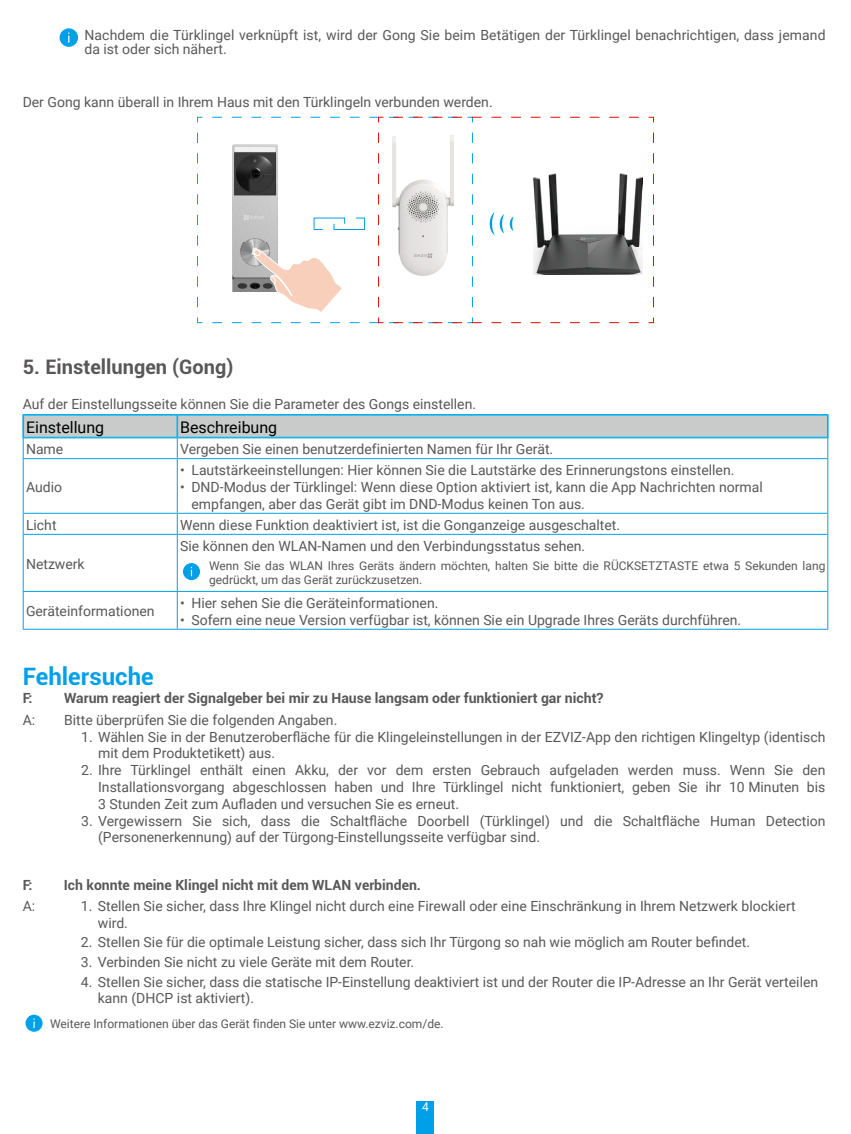
<style>
.page{position:relative;width:851px;height:1134px;background:#fff}
.page>*{position:absolute;margin:0;border:0;box-sizing:border-box;transform-origin:0 0}
.Heading_1{font:700 24px "Roboto";color:#00a0e9}
.t1{font:700 20px "Roboto";color:#595757}
.t2{font:16px "Roboto";color:#000}
.Bullet{font:14px/16.8px "Roboto";color:#595757}
.t3{font:700 14px "Roboto";color:#595757}
.t4{font:12px/14.4px "Roboto";color:#595757}
.t5{font:12px "Roboto";color:#fff}
</style>
<div class="page">
<div style="left:417px;top:1101px;width:17px;height:33px;background:#00a0e9"></div>
<div style="left:60px;top:28px;width:18px;height:19px;background:#00a0e9;border-radius:50%"></div>
<svg style="left:197px;top:117px;width:169px;height:206px"></svg>
<svg style="left:207px;top:322px;width:171px;height:1px"></svg>
<svg style="left:212px;top:117px;width:166px;height:1px"></svg>
<svg style="left:378px;top:117px;width:276px;height:206px"></svg>
<hr style="left:23px;top:414px;width:154px;height:1px;background:#00afec">
<hr style="left:177px;top:414px;width:651px;height:1px;background:#00afec">
<svg style="left:23px;top:415px;width:805px;height:43px"></svg>
<hr style="left:23px;top:458px;width:154px;height:1px;background:#00a0e9">
<hr style="left:23px;top:459px;width:1px;height:54px;background:#00a0e9">
<hr style="left:177px;top:458px;width:651px;height:1px;background:#00a0e9">
<hr style="left:177px;top:459px;width:1px;height:54px;background:#00a0e9">
<hr style="left:827px;top:459px;width:1px;height:54px;background:#00a0e9">
<hr style="left:23px;top:513px;width:154px;height:1px;background:#00a0e9">
<svg style="left:23px;top:514px;width:1px;height:20px"></svg>
<hr style="left:177px;top:513px;width:651px;height:1px;background:#00a0e9">
<svg style="left:177px;top:514px;width:1px;height:20px"></svg>
<svg style="left:827px;top:514px;width:1px;height:20px"></svg>
<hr style="left:23px;top:534px;width:154px;height:1px;background:#00a0e9">
<hr style="left:23px;top:535px;width:1px;height:56px;background:#00a0e9">
<hr style="left:177px;top:534px;width:651px;height:1px;background:#00a0e9">
<hr style="left:177px;top:535px;width:1px;height:56px;background:#00a0e9">
<hr style="left:827px;top:535px;width:1px;height:56px;background:#00a0e9">
<hr style="left:23px;top:591px;width:154px;height:1px;background:#00a0e9">
<hr style="left:23px;top:592px;width:1px;height:37px;background:#00a0e9">
<hr style="left:177px;top:591px;width:651px;height:1px;background:#00a0e9">
<hr style="left:177px;top:592px;width:1px;height:37px;background:#00a0e9">
<hr style="left:827px;top:592px;width:1px;height:37px;background:#00a0e9">
<hr style="left:23px;top:629px;width:154px;height:1px;background:#00a0e9">
<hr style="left:177px;top:629px;width:651px;height:1px;background:#00a0e9">
<svg style="left:183px;top:563px;width:17px;height:17px"></svg>
<div style="left:26px;top:1015px;width:17px;height:17px;background:#00a0e9;border-radius:50%"></div>
<svg style="left:33px;top:1018px;width:2px;height:10px"></svg>
<p class="Bullet" style="left:84px;top:28px;width:742px;line-height:14px">Nachdem die Türklingel verknüpft ist, wird der Gong Sie beim Betätigen der Türklingel benachrichtigen, dass jemand da ist oder sich nähert.</p>
<p class="Bullet" style="left:23px;top:93px;width:471px">Der Gong kann überall in Ihrem Haus mit den Türklingeln verbunden werden.</p>
<p class="t1" style="left:23px;top:352px;width:212px">5. Einstellungen (Gong)</p>
<p class="Bullet" style="left:23px;top:395px;width:455px">Auf der Einstellungsseite können Sie die Parameter des Gongs einstellen.</p>
<p class="t2" style="left:26px;top:416px;width:80px">Einstellung</p>
<p class="t2" style="left:180px;top:416px;width:99px">Beschreibung</p>
<p class="Bullet" style="left:26px;top:440px;width:39px">Name</p>
<p class="Bullet" style="left:180px;top:440px;width:374px">Vergeben Sie einen benutzerdefinierten Namen für Ihr Gerät.</p>
<p class="Bullet" style="left:26px;top:478px;width:38px">Audio</p>
<p class="Bullet" style="left:180px;top:461px;width:555px">• Lautstärkeeinstellungen: Hier können Sie die Lautstärke des Erinnerungstons einstellen.</p>
<p class="Bullet" style="left:191px;top:478px;width:572px;text-indent:-11px">• DND-Modus der Türklingel: Wenn diese Option aktiviert ist, kann die App Nachrichten normal empfangen, aber das Gerät gibt im DND-Modus keinen Ton aus.</p>
<p class="Bullet" style="left:26px;top:516px;width:32px">Licht</p>
<p class="Bullet" style="left:180px;top:516px;width:441px">Wenn diese Funktion deaktiviert ist, ist die Gonganzeige ausgeschaltet.</p>
<p class="Bullet" style="left:26px;top:555px;width:60px">Netzwerk</p>
<p class="Bullet" style="left:180px;top:537px;width:406px">Sie können den WLAN-Namen und den Verbindungsstatus sehen.</p>
<p class="t4" style="left:209px;top:558px;width:617px">Wenn Sie das WLAN Ihres Geräts ändern möchten, halten Sie bitte die RÜCKSETZTASTE etwa 5 Sekunden lang gedrückt, um das Gerät zurückzusetzen.</p>
<p class="Bullet" style="left:26px;top:602px;width:130px">Geräteinformationen</p>
<p class="Bullet" style="left:180px;top:594px;width:260px">• Hier sehen Sie die Geräteinformationen.</p>
<p class="Bullet" style="left:180px;top:611px;width:562px">• Sofern eine neue Version verfügbar ist, können Sie ein Upgrade Ihres Geräts durchführen.</p>
<p class="Heading_1" style="left:23px;top:659px;width:132px">Fehlersuche</p>
<p class="t3" style="left:23px;top:688px;width:11px">F:</p>
<p class="t3" style="left:64px;top:688px;width:541px">Warum reagiert der Signalgeber bei mir zu Hause langsam oder funktioniert gar nicht?</p>
<p class="Bullet" style="left:23px;top:711px;width:14px">A:</p>
<p class="Bullet" style="left:64px;top:711px;width:275px">Bitte überprüfen Sie die folgenden Angaben.</p>
<p class="Bullet" style="left:98px;top:728px;width:728px;text-indent:-17px">1. Wählen Sie in der Benutzeroberfläche für die Klingeleinstellungen in der EZVIZ-App den richtigen Klingeltyp (identisch mit dem Produktetikett) aus.</p>
<p class="Bullet" style="left:98px;top:761px;width:728px;text-align:justify;text-indent:-17px">2. Ihre Türklingel enthält einen Akku, der vor dem ersten Gebrauch aufgeladen werden muss. Wenn Sie den Installationsvorgang abgeschlossen haben und Ihre Türklingel nicht funktioniert, geben Sie ihr 10 Minuten bis 3 Stunden Zeit zum Aufladen und versuchen Sie es erneut.</p>
<p class="Bullet" style="left:98px;top:812px;width:728px;text-indent:-17px">3. Vergewissern Sie sich, dass die Schaltfläche Doorbell (Türklingel) und die Schaltfläche Human Detection (Personenerkennung) auf der Türgong-Einstellungsseite verfügbar sind.</p>
<p class="t3" style="left:23px;top:875px;width:11px">F:</p>
<p class="t3" style="left:64px;top:875px;width:356px">Ich konnte meine Klingel nicht mit dem WLAN verbinden.</p>
<p class="Bullet" style="left:23px;top:897px;width:14px">A:</p>
<p class="Bullet" style="left:98px;top:897px;width:699px;text-indent:-17px">1. Stellen Sie sicher, dass Ihre Klingel nicht durch eine Firewall oder eine Einschränkung in Ihrem Netzwerk blockiert wird.</p>
<p class="Bullet" style="left:81px;top:933px;width:670px">2. Stellen Sie für die optimale Leistung sicher, dass sich Ihr Türgong so nah wie möglich am Router befindet.</p>
<p class="Bullet" style="left:81px;top:953px;width:335px">3. Verbinden Sie nicht zu viele Geräte mit dem Router.</p>
<p class="Bullet" style="left:98px;top:973px;width:721px;text-indent:-17px">4. Stellen Sie sicher, dass die statische IP-Einstellung deaktiviert ist und der Router die IP-Adresse an Ihr Gerät verteilen kann (DHCP ist aktiviert).</p>
<p class="t4" style="left:50px;top:1015px;width:395px">Weitere Informationen über das Gerät finden Sie unter www.ezviz.com/de.</p>
<p class="t5" style="left:422px;top:1099px;width:8px">4</p>
</div>
